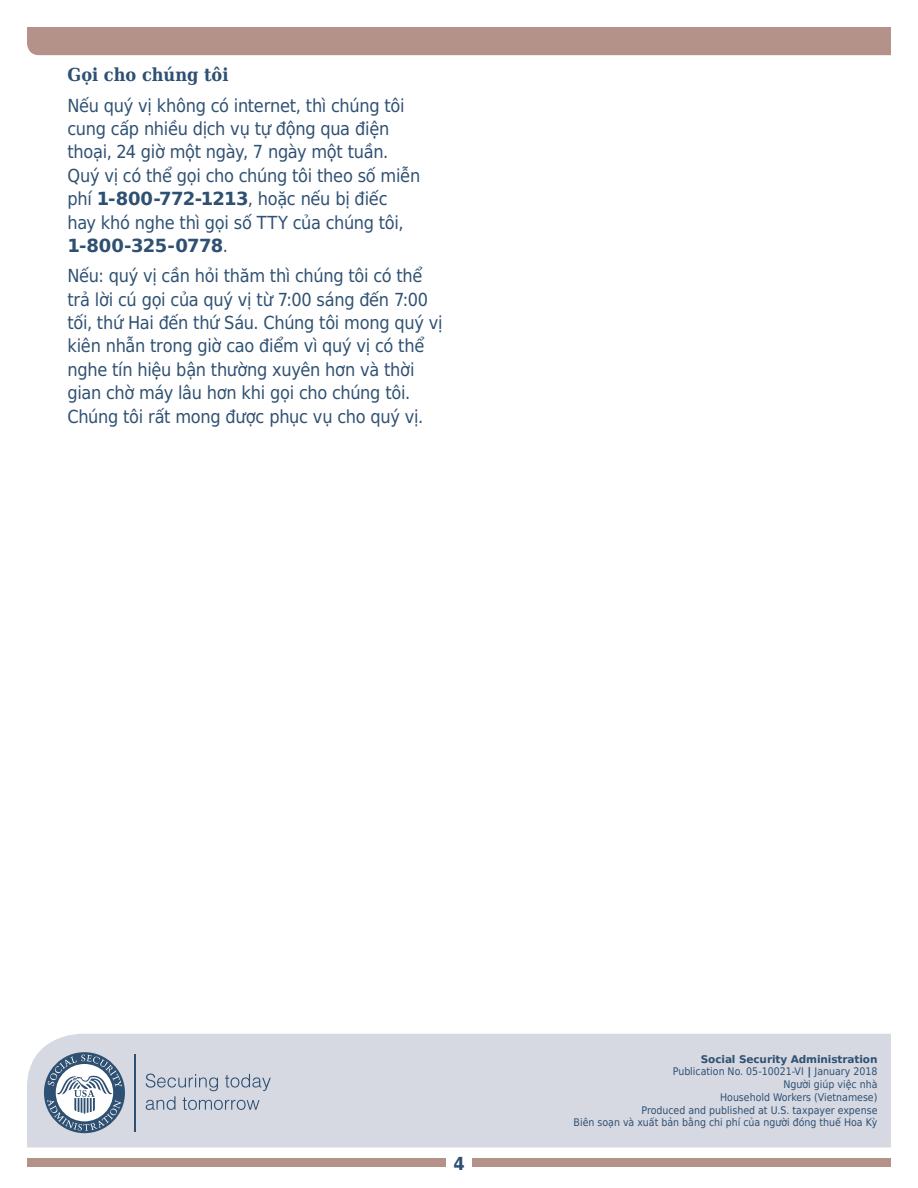
<style>
.page{position:relative;width:918px;height:1188px;background:#fff}
.page>*{position:absolute;margin:0;border:0;box-sizing:border-box;transform-origin:0 0}
.t1{font:18px/23.4px "DejaVu Sans Condensed";letter-spacing:-.015em;color:#2e5072}
.t2{font:700 18px "DejaVu Serif Condensed";color:#2e5072}
.t3{font:700 18px "DejaVu Sans Condensed";color:#2e5072}
.t4{font:10.5px "DejaVu Sans Condensed";color:#2e5072}
.t5{font:700 10.5px "DejaVu Sans";letter-spacing:-.01em;color:#2e5072}
.s1{font-family:"DejaVu Sans";font-weight:700}
</style>
<div class="page">
<div style="left:27px;top:1159px;width:419px;height:8px;background:#b49189"></div>
<div style="left:472px;top:1159px;width:419px;height:8px;background:#b49189"></div>
<div style="left:27px;top:1034px;width:864px;height:113px;background:#d6d9e2"></div>
<div style="left:27px;top:27px;width:864px;height:28px;background:#b49189"></div>
<div style="left:44px;top:1052px;width:81px;height:81px;background:#2e5072;border-radius:50%"></div>
<svg style="left:47px;top:1055px;width:75px;height:76px"></svg>
<hr style="left:135px;top:1054px;width:1px;height:77px;background:#2e5072">
<svg style="left:146px;top:1074px;width:125px;height:36px;background:#bbc3d0"></svg>
<h2 class="t2" style="left:68px;top:61px;width:163px">Gọi cho chúng tôi</h2>
<p class="t1" style="left:68px;top:93px;width:354px">Nếu quý vị không có internet, thì chúng tôi cung cấp nhiều dịch vụ tự động qua điện thoại, 24 giờ một ngày, 7 ngày một tuần.<br>Quý vị có thể gọi cho chúng tôi theo số miễn phí <span class="s1">1-800-772-1213</span>, hoặc nếu bị điếc hay khó nghe thì gọi số TTY của chúng tôi, <span class="s1">1-800-325-0778</span>.</p>
<p class="t1" style="left:68px;top:264px;width:377px">Nếu: quý vị cần hỏi thăm thì chúng tôi có thể trả lời cú gọi của quý vị từ 7:00 sáng đến 7:00 tối, thứ Hai đến thứ Sáu. Chúng tôi mong quý vị kiên nhẫn trong giờ cao điểm vì quý vị có thể nghe tín hiệu bận thường xuyên hơn và thời gian chờ máy lâu hơn khi gọi cho chúng tôi.<br>Chúng tôi rất mong được phục vụ cho quý vị.</p>
<p class="t3" style="left:453px;top:1148px;width:13px">4</p>
<p class="t5" style="left:701px;top:1050px;width:178px">Social Security Administration</p>
<p class="t4" style="left:673px;top:1063px;width:206px">Publication No. 05-10021-VI <span class="s1">|</span> January 2018</p>
<p class="t4" style="left:783px;top:1076px;width:96px">Người giúp việc nhà</p>
<p class="t4" style="left:720px;top:1089px;width:159px">Household Workers (Vietnamese)</p>
<p class="t4" style="left:642px;top:1101px;width:237px">Produced and published at U.S. taxpayer expense</p>
<p class="t4" style="left:574px;top:1114px;width:305px">Biên soạn và xuất bản bằng chi phí của người đóng thuế Hoa Kỳ</p>
</div>
